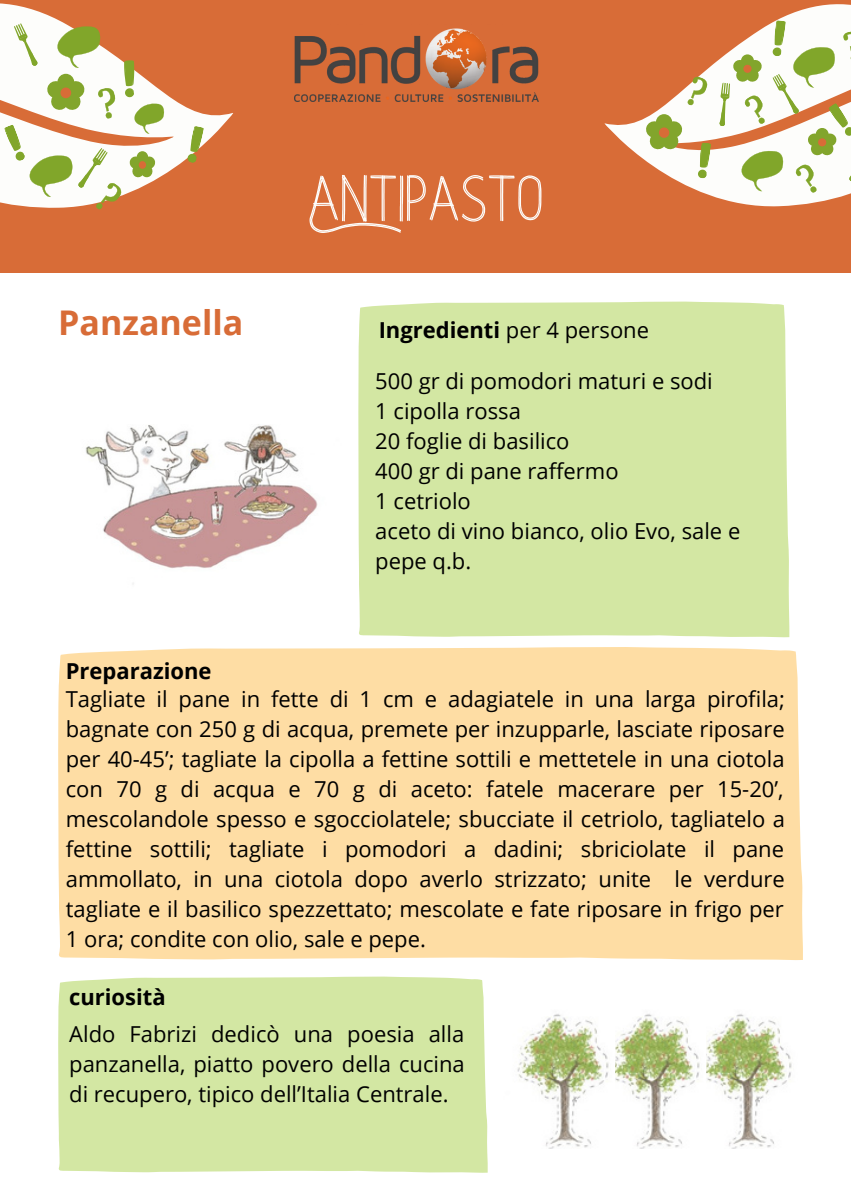
<style>
.page{position:relative;width:851px;height:1191px;background:#fff}
.page>*{position:absolute;margin:0;border:0;box-sizing:border-box;transform-origin:0 0}
.t1{font:64px "Manuvers";color:#fdfdfb}
.t2{font:700 34px "Open Sans";color:#d86c37}
.t3{font:22px/30px "Open Sans";color:#000;text-align:justify}
.t4{font:700 22px "Open Sans";color:#000}
.s1{font-weight:400}
</style>
<div class="page">
<div style="left:241px;top:0;width:356px;height:272px;background:#d86c37"></div>
<svg style="left:597px;top:0;width:253px;height:302px;fill:#d86c37"></svg>
<svg style="left:645px;top:20px;width:205px;height:175px"></svg>
<div style="left:743px;top:65px;width:8px;height:8px;background:#d86c37;border-radius:50%"></div>
<div style="left:358px;top:302px;width:431px;height:335px;background:#d3e7a3"></div>
<svg style="left:0;top:0;width:241px;height:273px;fill:#d86c37"></svg>
<svg style="left:186px;top:126px;width:18px;height:38px"></svg>
<svg style="left:4px;top:17px;width:168px;height:198px"></svg>
<div style="left:58px;top:647px;width:744px;height:313px;background:#fedda4"></div>
<div style="left:58px;top:977px;width:429px;height:196px;background:#d3e7a3"></div>
<img style="left:85px;top:425px;width:233px;height:159px">
<img style="left:706px;top:1014px;width:86px;height:135px">
<img style="left:615px;top:1014px;width:85px;height:135px">
<img style="left:517px;top:1014px;width:92px;height:135px">
<img style="left:294px;top:25px;width:245px;height:77px">
<p class="t2" style="left:58px;top:299px;width:186px">Panzanella</p>
<p class="t4" style="left:66px;top:655px;width:147px">Preparazione</p>
<p class="t1" style="left:307px;top:160px;width:237px">Antipasto</p>
<p class="t4" style="left:378px;top:315px;width:272px">Ingredienti <span class="s1">per 4 persone</span></p>
<p class="t3" style="left:375px;top:365px;width:339px">500 gr di pomodori maturi e sodi</p>
<p class="t3" style="left:375px;top:395px;width:147px">1 cipolla rossa</p>
<p class="t3" style="left:375px;top:425px;width:196px">20 foglie di basilico</p>
<p class="t3" style="left:375px;top:455px;width:245px">400 gr di pane raffermo</p>
<p class="t3" style="left:375px;top:485px;width:97px">1 cetriolo</p>
<p class="t3" style="left:375px;top:515px;width:366px">aceto di vino bianco, olio Evo, sale e pepe q.b.</p>
<p class="t3" style="left:66px;top:683px;width:720px">Tagliate il pane in fette di 1 cm e adagiatele in una larga pirofila; bagnate con 250 g di acqua, premete per inzupparle, lasciate riposare per 40-45’; tagliate la cipolla a fettine sottili e mettetele in una ciotola con 70 g di acqua e 70 g di aceto: fatele macerare per 15-20’, mescolandole spesso e sgocciolatele; sbucciate il cetriolo, tagliatelo a fettine sottili; tagliate i pomodori a dadini; sbriciolate il pane ammollato, in una ciotola dopo averlo strizzato; unite le verdure tagliate e il basilico spezzettato; mescolate e fate riposare in frigo per 1 ora; condite con olio, sale e pepe.</p>
<p class="t4" style="left:69px;top:982px;width:98px">curiosità</p>
<p class="t3" style="left:69px;top:1018px;width:397px">Aldo Fabrizi dedicò una poesia alla panzanella, piatto povero della cucina di recupero, tipico dell’Italia Centrale.</p>
</div>
